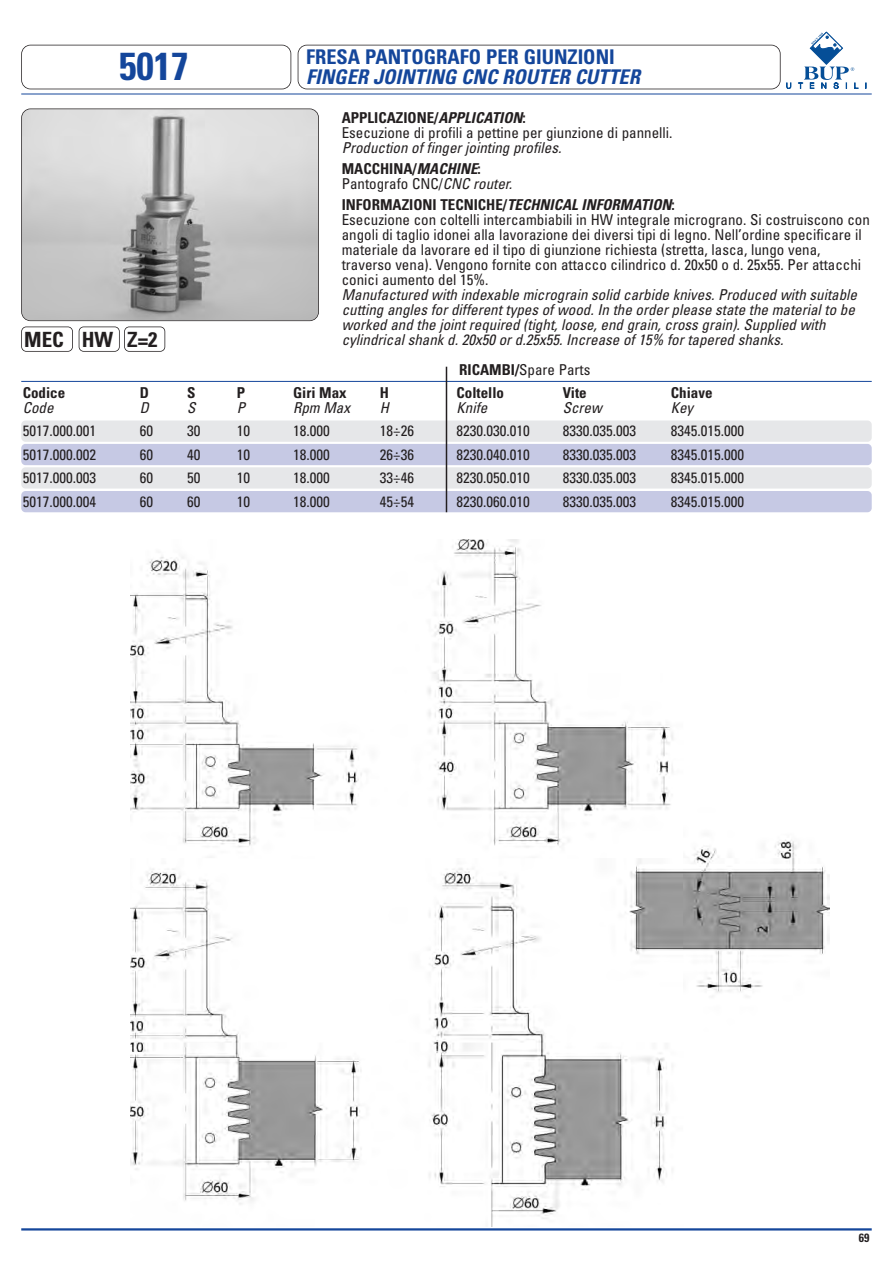
<style>
.page{position:relative;width:893px;height:1263px;background:#fff}
.page>*{position:absolute;margin:0;border:0;box-sizing:border-box;transform-origin:0 0}
.t1{font:700 condensed 39px "Univers";color:#14469b}
.t2{font:700 condensed 21px "Univers";color:#231f20}
.t3{font:italic 700 condensed 20.25px "Univers";color:#14469b}
.t4{font:700 condensed 20.25px "Univers";color:#14469b}
.t5{font:condensed 15px/15px "Univers";color:#231f20}
.t6{font:italic condensed 15px/15px "Univers";color:#231f20}
.t7{font:700 condensed 15px/21px "Univers";color:#231f20}
.t8{font:700 condensed 12px "Univers";color:#231f20}
.s1{font-weight:700}
.s2{font-weight:700;font-style:italic}
.s3{font-weight:700;font-style:normal}
.s4{font-weight:400}
.s5{font-weight:400;font-style:italic}
.s6{font-style:italic}
</style>
<div class="page">
<div style="left:21px;top:326px;width:52px;height:26px;border:2px solid #231f20;border-radius:5px"></div>
<div style="left:21px;top:45px;width:270px;height:44px;border:2px solid #231f20;border-radius:9px"></div>
<div style="left:298px;top:45px;width:483px;height:44px;border:2px solid #231f20;border-radius:9px"></div>
<hr style="left:21px;top:94px;width:851px;height:1px;background:#14469b">
<hr style="left:21px;top:381px;width:851px;height:1px;background:#14469b">
<hr style="left:21px;top:1228px;width:851px;height:2px;background:#14469b">
<div style="left:79px;top:326px;width:41px;height:26px;border:2px solid #231f20;border-radius:5px"></div>
<div style="left:124px;top:326px;width:41px;height:26px;border:2px solid #231f20;border-radius:5px"></div>
<img style="left:22px;top:109px;width:296px;height:211px;border-radius:9px">
<div style="left:21px;top:108px;width:298px;height:213px;border:2px solid #231f20;border-radius:9px"></div>
<div style="left:21px;top:420px;width:851px;height:22px;background:#e6e7e9;border-radius:4px"></div>
<div style="left:21px;top:444px;width:851px;height:21px;background:#c6c9e4;border-radius:4px"></div>
<div style="left:21px;top:491px;width:851px;height:21px;background:#c6c9e4;border-radius:4px"></div>
<div style="left:21px;top:467px;width:851px;height:22px;background:#e6e7e9;border-radius:4px"></div>
<svg style="left:786px;top:83px;width:5px;height:6px"></svg>
<svg style="left:798px;top:32px;width:60px;height:57px"></svg>
<hr style="left:446px;top:367px;width:1px;height:145px;background:#231f20">
<img style="left:130px;top:539px;width:700px;height:688px">
<h1 class="t1" style="left:119px;top:52px;width:71px">5017</h1>
<h3 class="t4" style="left:306px;top:49px;width:310px">FRESA PANTOGRAFO PER GIUNZIONI</h3>
<h3 class="t3" style="left:306px;top:69px;width:335px">FINGER JOINTING CNC ROUTER CUTTER</h3>
<p class="t5" style="left:342px;top:111px;width:332px"><span class="s1">APPLICAZIONE/</span><span class="s2">APPLICATION</span><span class="s1">:<br></span>Esecuzione di profili a pettine per giunzione di pannelli.</p>
<p class="t6" style="left:342px;top:138px;width:221px;line-height:21px">Production of finger jointing profiles.<br><span class="s3">MACCHINA/</span><span class="s1">MACHINE</span><span class="s3">:</span></p>
<p class="t7" style="left:342px;top:174px;width:335px"><span class="s4">Pantografo CNC/</span><span class="s5">CNC router.<br></span>INFORMAZIONI TECNICHE/<span class="s6">TECHNICAL INFORMATION</span>:</p>
<p class="t5" style="left:342px;top:213px;width:530px">Esecuzione con coltelli intercambiabili in HW integrale micrograno. Si costruiscono con angoli di taglio idonei alla lavorazione dei diversi tipi di legno. Nell’ordine specificare il materiale da lavorare ed il tipo di giunzione richiesta (stretta, lasca, lungo vena, traverso vena). Vengono fornite con attacco cilindrico d. 20x50 o d. 25x55. Per attacchi conici aumento del 15%.</p>
<p class="t6" style="left:342px;top:288px;width:517px">Manufactured with indexable micrograin solid carbide knives. Produced with suitable cutting angles for different types of wood. In the order please state the material to be worked and the joint required (tight, loose, end grain, cross grain). Supplied with cylindrical shank d. 20x50 or d.25x55. Increase of 15% for tapered shanks.</p>
<h2 class="t2" style="left:24px;top:332px;width:135px">MEC HW Z=2</h2>
<p class="t7" style="left:23px;top:383px;width:44px">Codice</p>
<p class="t7" style="left:140px;top:383px;width:11px">D</p>
<p class="t7" style="left:187px;top:383px;width:10px">S</p>
<p class="t7" style="left:237px;top:383px;width:10px">P</p>
<p class="t7" style="left:293px;top:383px;width:55px">Giri Max</p>
<p class="t7" style="left:380px;top:383px;width:11px">H</p>
<p class="t7" style="left:456px;top:383px;width:49px">Coltello</p>
<p class="t7" style="left:563px;top:383px;width:25px">Vite</p>
<p class="t7" style="left:671px;top:383px;width:43px">Chiave</p>
<p class="t6" style="left:23px;top:401px;width:32px">Code</p>
<p class="t6" style="left:140px;top:401px;width:11px">D</p>
<p class="t6" style="left:187px;top:401px;width:10px">S</p>
<p class="t6" style="left:237px;top:401px;width:10px">P</p>
<p class="t6" style="left:293px;top:401px;width:58px">Rpm Max</p>
<p class="t6" style="left:380px;top:401px;width:11px">H</p>
<p class="t6" style="left:456px;top:401px;width:32px">Knife</p>
<p class="t6" style="left:563px;top:401px;width:41px">Screw</p>
<p class="t6" style="left:671px;top:401px;width:24px">Key</p>
<p class="t5" style="left:23px;top:425px;width:75px">5017.000.001</p>
<p class="t5" style="left:140px;top:425px;width:15px">60</p>
<p class="t5" style="left:187px;top:425px;width:15px">30</p>
<p class="t5" style="left:237px;top:425px;width:15px">10</p>
<p class="t5" style="left:293px;top:425px;width:38px">18.000</p>
<p class="t5" style="left:380px;top:425px;width:36px">18÷26</p>
<p class="t5" style="left:456px;top:425px;width:75px">8230.030.010</p>
<p class="t5" style="left:563px;top:425px;width:75px">8330.035.003</p>
<p class="t5" style="left:671px;top:425px;width:75px">8345.015.000</p>
<p class="t5" style="left:23px;top:448px;width:75px">5017.000.002</p>
<p class="t5" style="left:140px;top:448px;width:15px">60</p>
<p class="t5" style="left:187px;top:448px;width:15px">40</p>
<p class="t5" style="left:237px;top:448px;width:15px">10</p>
<p class="t5" style="left:293px;top:448px;width:38px">18.000</p>
<p class="t5" style="left:380px;top:448px;width:36px">26÷36</p>
<p class="t5" style="left:456px;top:448px;width:75px">8230.040.010</p>
<p class="t5" style="left:563px;top:448px;width:75px">8330.035.003</p>
<p class="t5" style="left:671px;top:448px;width:75px">8345.015.000</p>
<p class="t5" style="left:23px;top:472px;width:75px">5017.000.003</p>
<p class="t5" style="left:140px;top:472px;width:15px">60</p>
<p class="t5" style="left:187px;top:472px;width:15px">50</p>
<p class="t5" style="left:237px;top:472px;width:15px">10</p>
<p class="t5" style="left:293px;top:472px;width:38px">18.000</p>
<p class="t5" style="left:380px;top:472px;width:36px">33÷46</p>
<p class="t5" style="left:456px;top:472px;width:75px">8230.050.010</p>
<p class="t5" style="left:563px;top:472px;width:75px">8330.035.003</p>
<p class="t5" style="left:671px;top:472px;width:75px">8345.015.000</p>
<p class="t5" style="left:23px;top:495px;width:75px">5017.000.004</p>
<p class="t5" style="left:140px;top:495px;width:15px">60</p>
<p class="t5" style="left:187px;top:495px;width:15px">60</p>
<p class="t5" style="left:237px;top:495px;width:15px">10</p>
<p class="t5" style="left:293px;top:495px;width:38px">18.000</p>
<p class="t5" style="left:380px;top:495px;width:36px">45÷54</p>
<p class="t5" style="left:456px;top:495px;width:75px">8230.060.010</p>
<p class="t5" style="left:563px;top:495px;width:75px">8330.035.003</p>
<p class="t5" style="left:671px;top:495px;width:75px">8345.015.000</p>
<p class="t5" style="left:459px;top:364px;width:133px"><span class="s1">RICAMBI/</span>Spare Parts</p>
<p class="t8" style="left:859px;top:1233px;width:12px">69</p>
</div>
